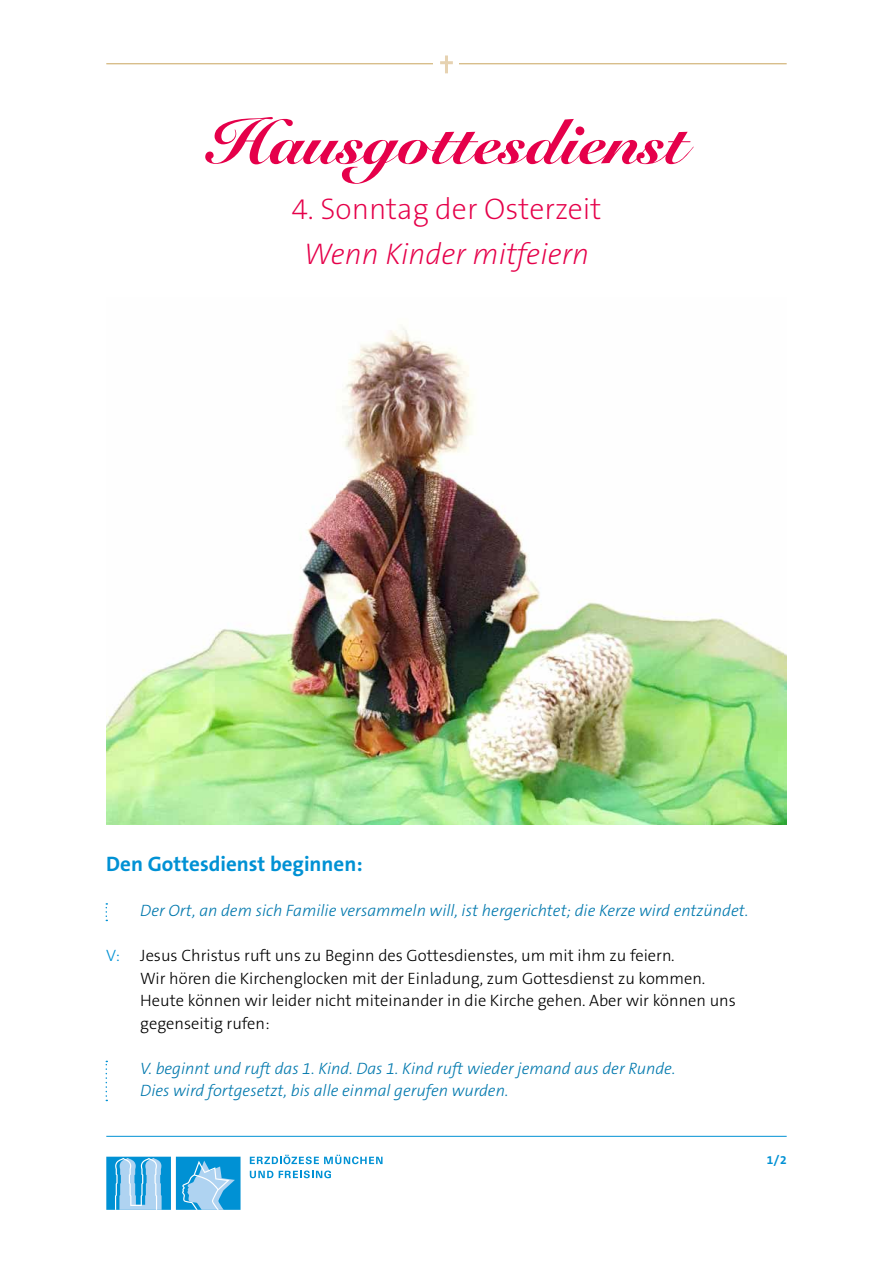
<style>
.page{position:relative;width:893px;height:1263px;background:#fff}
.page>*{position:absolute;margin:0;border:0;box-sizing:border-box;transform-origin:0 0}
.t1{font:63px "Snell Roundhand Black Script";color:#e5004a}
.t2{font:200 30px "The Sans B W2";color:#e5004a}
.t3{font:italic 200 30px "The Sans B W2";color:#e5004a}
.t4{font:700 21px "The Sans B W7";color:#0091d4}
.t5{font:300 16.5px/22.5px "The Sans B W3";color:#000}
.t6{font:italic 300 16.5px/22.5px "The Sans B W3";color:#0078ad}
.t7{font:700 12px "The Sans B W7";color:#0091d4}
.s1{color:#0091d4}
</style>
<div class="page">
<hr style="left:106px;top:63px;width:681px;height:1px;background:#caa55e">
<hr style="left:106px;top:1136px;width:681px;height:1px;background:#0091d4">
<svg style="left:250px;top:1155px;width:132px;height:9px"></svg>
<svg style="left:250px;top:1171px;width:23px;height:7px"></svg>
<svg style="left:279px;top:1170px;width:52px;height:8px"></svg>
<div style="left:106px;top:1157px;width:65px;height:53px;background:#0091d4"></div>
<svg style="left:115px;top:1158px;width:47px;height:52px"></svg>
<div style="left:176px;top:1157px;width:65px;height:53px;background:#0091d4"></div>
<svg style="left:182px;top:1160px;width:53px;height:50px"></svg>
<div style="left:433px;top:47px;width:26px;height:40px;background:#fff"></div>
<svg style="left:440px;top:61px;width:13px;height:3px"></svg>
<hr style="left:445px;top:55px;width:3px;height:18px;background:#e6d2b1">
<svg style="left:106px;top:1061px;width:1px;height:40px"></svg>
<img style="left:106px;top:327px;width:681px;height:498px">
<h1 class="t1" style="left:207px;top:104px;width:481px">Hausgottesdienst</h1>
<h2 class="t2" style="left:291px;top:189px;width:312px">4. Sonntag der Osterzeit</h2>
<h2 class="t3" style="left:304px;top:236px;width:287px">Wenn Kinder mitfeiern</h2>
<p class="t4" style="left:106px;top:850px;width:258px">Den Gottesdienst beginnen:</p>
<p class="t6" style="left:140px;top:900px;width:610px">Der Ort, an dem sich Familie versammeln will, ist hergerichtet; die Kerze wird entzündet.</p>
<p class="t5" style="left:140px;top:944px;width:597px;text-indent:-34px"><span class="s1">V:</span> Jesus Christus ruft uns zu Beginn des Gottesdienstes, um mit ihm zu feiern.<br>Wir hören die Kirchenglocken mit der Einladung, zum Gottesdienst zu kommen.<br>Heute können wir leider nicht miteinander in die Kirche gehen. Aber wir können uns gegenseitig rufen:</p>
<p class="t6" style="left:140px;top:1057px;width:536px">V. beginnt und ruft das 1. Kind. Das 1. Kind ruft wieder jemand aus der Runde.<br>Dies wird fortgesetzt, bis alle einmal gerufen wurden.</p>
<p class="t7" style="left:767px;top:1152px;width:21px">1/2</p>
</div>
